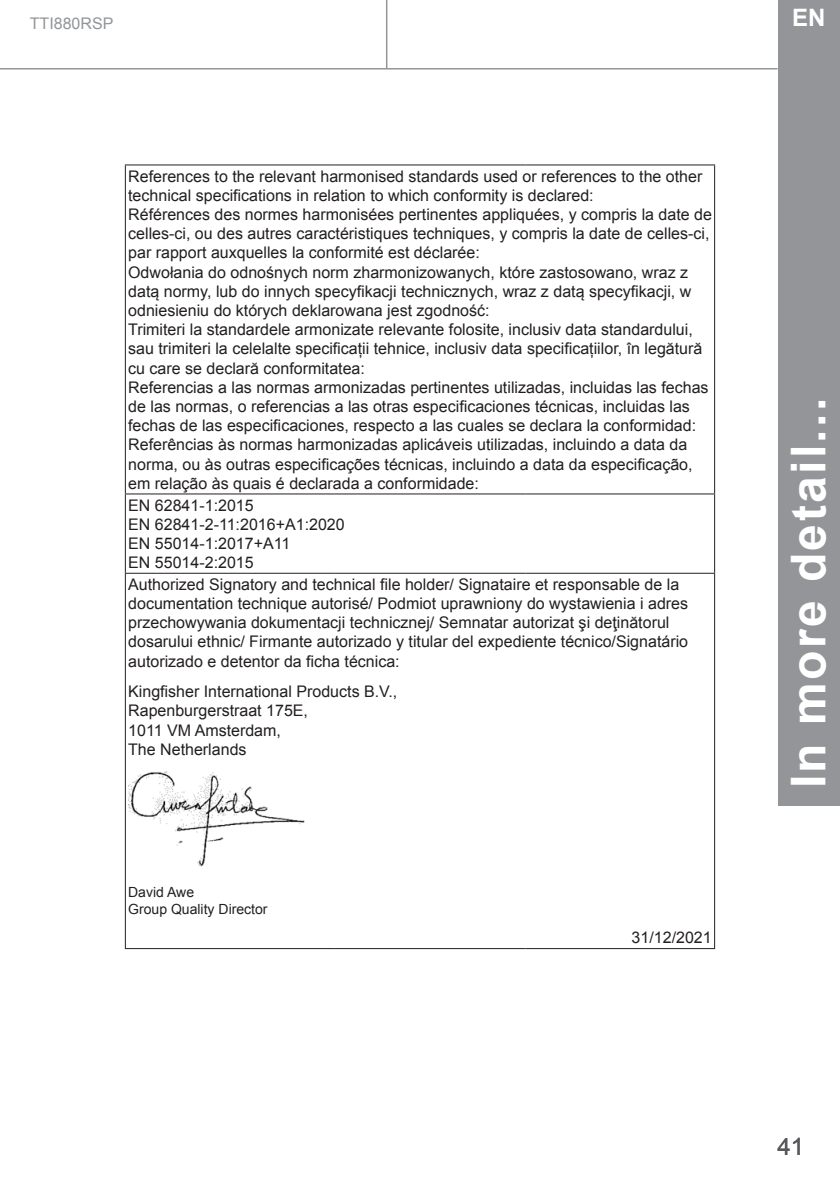
<style>
.page{position:relative;width:840px;height:1191px;background:#fff}
.page>*{position:absolute;margin:0;border:0;box-sizing:border-box;transform-origin:0 0}
.t1{font:700 48px "Arial";letter-spacing:.05em;color:#fff}
.t2{font:24px "Arial";color:#57585a}
.t3{font:700 24px "Arial";color:#fff}
.t4{font:16px/19.2px "Arial";color:#231f20}
.t5{font:16px "Arial";color:#939598}
.t6{font:14px/16.8px "Arial";color:#231f20}
</style>
<div class="page">
<hr style="left:2px;top:68px;width:775px;height:1px;background:#939598">
<hr style="left:386px;top:0;width:1px;height:68px;background:#939698">
<div style="left:777px;top:0;width:62px;height:805px;background:#939598"></div>
<hr style="left:125px;top:164px;width:209px;height:1px;background:#231f20">
<hr style="left:125px;top:165px;width:1px;height:328px;background:#231f20">
<hr style="left:334px;top:164px;width:191px;height:1px;background:#231f20">
<hr style="left:525px;top:164px;width:189px;height:1px;background:#231f20">
<hr style="left:713px;top:165px;width:1px;height:328px;background:#231f20">
<hr style="left:125px;top:493px;width:209px;height:1px;background:#231f20">
<hr style="left:125px;top:494px;width:1px;height:79px;background:#231f20">
<hr style="left:334px;top:493px;width:191px;height:1px;background:#231f20">
<hr style="left:525px;top:493px;width:189px;height:1px;background:#231f20">
<hr style="left:713px;top:494px;width:1px;height:79px;background:#231f20">
<hr style="left:125px;top:573px;width:209px;height:1px;background:#231f20">
<hr style="left:125px;top:574px;width:1px;height:374px;background:#231f20">
<hr style="left:334px;top:573px;width:191px;height:1px;background:#231f20">
<hr style="left:525px;top:573px;width:189px;height:1px;background:#231f20">
<hr style="left:713px;top:574px;width:1px;height:374px;background:#231f20">
<hr style="left:125px;top:948px;width:209px;height:1px;background:#231f20">
<hr style="left:334px;top:948px;width:191px;height:1px;background:#231f20">
<hr style="left:525px;top:948px;width:189px;height:1px;background:#231f20">
<img style="left:128px;top:771px;width:177px;height:96px">
<p class="t5" style="left:30px;top:13px;width:85px">TTI880RSP</p>
<h2 class="t3" style="left:791px;top:1px;width:35px">EN</h2>
<p class="t4" style="left:128px;top:166px;width:585px">References to the relevant harmonised standards used or references to the other technical specifications in relation to which conformity is declared:<br>Références des normes harmonisées pertinentes appliquées, y compris la date de celles-ci, ou des autres caractéristiques techniques, y compris la date de celles-ci, par rapport auxquelles la conformité est déclarée:<br>Odwołania do odnośnych norm zharmonizowanych, które zastosowano, wraz z datą normy, lub do innych specyfikacji technicznych, wraz z datą specyfikacji, w odniesieniu do których deklarowana jest zgodność:<br>Trimiteri la standardele armonizate relevante folosite, inclusiv data standardului, sau trimiteri la celelalte specificații tehnice, inclusiv data specificațiilor, în legătură cu care se declară conformitatea:<br>Referencias a las normas armonizadas pertinentes utilizadas, incluidas las fechas de las normas, o referencias a las otras especificaciones técnicas, incluidas las fechas de las especificaciones, respecto a las cuales se declara la conformidad:<br>Referências às normas harmonizadas aplicáveis utilizadas, incluindo a data da norma, ou às outras especificações técnicas, incluindo a data da especificação, em relação às quais é declarada a conformidade:</p>
<p class="t4" style="left:128px;top:495px;width:218px">EN 62841-1:2015<br>EN 62841-2-11:2016+A1:2020<br>EN 55014-1:2017+A11<br>EN 55014-2:2015</p>
<p class="t4" style="left:128px;top:575px;width:561px">Authorized Signatory and technical file holder/ Signataire et responsable de la documentation technique autorisé/ Podmiot uprawniony do wystawienia i adres przechowywania dokumentacji technicznej/ Semnatar autorizat şi deţinătorul dosarului ethnic/ Firmante autorizado y titular del expediente técnico/Signatário autorizado e detentor da ficha técnica:</p>
<p class="t4" style="left:128px;top:682px;width:270px">Kingfisher International Products B.V.,<br>Rapenburgerstraat 175E,<br>1011 VM Amsterdam,<br>The Netherlands</p>
<p class="t6" style="left:128px;top:883px;width:141px">David Awe<br>Group Quality Director</p>
<p class="t4" style="left:631px;top:928px;width:82px">31/12/2021</p>
<h1 class="t1" style="left:776px;top:788px;width:392px;rotate:-90deg">In more detail...</h1>
<h2 class="t2" style="left:777px;top:1130px;width:28px">41</h2>
</div>
